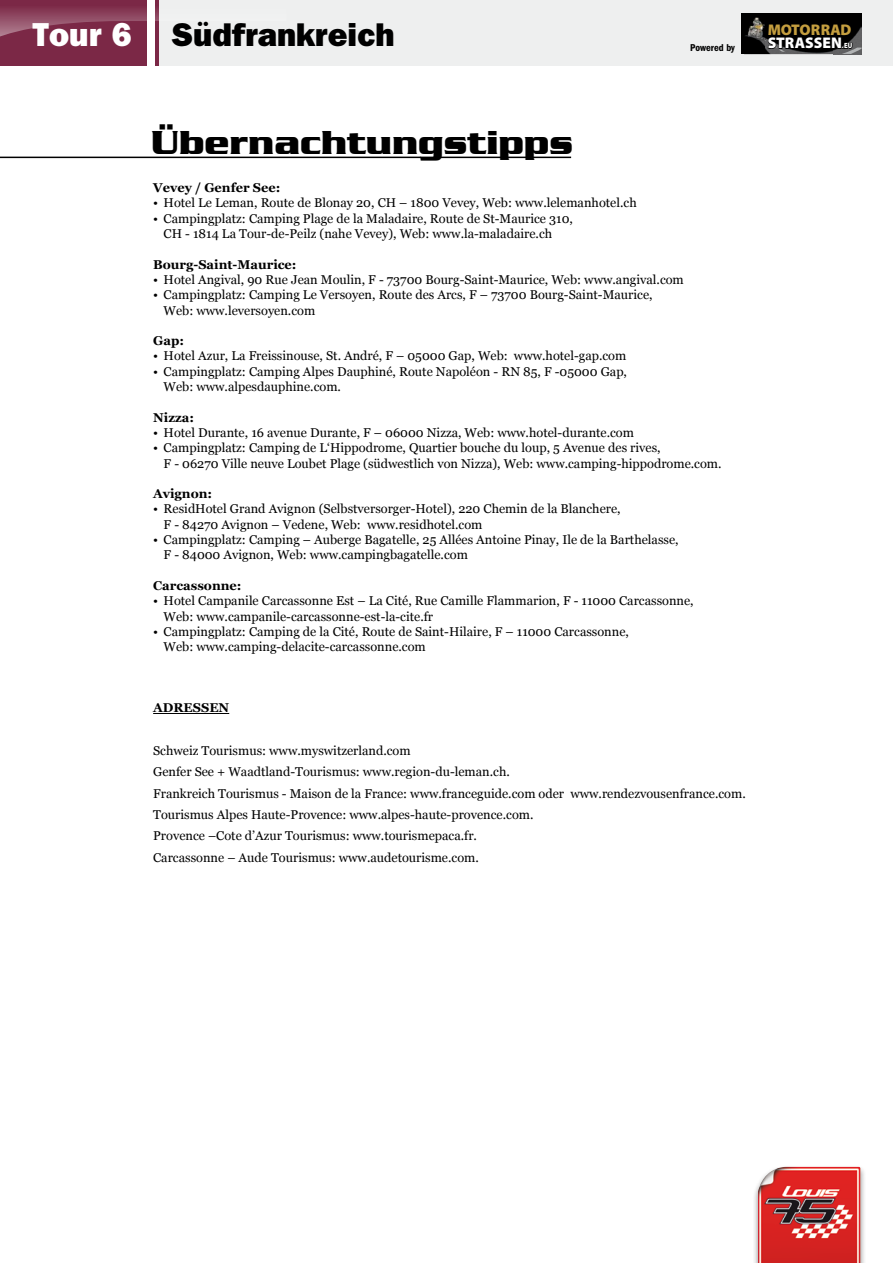
<style>
.page{position:relative;width:893px;height:1263px;background:#fff}
.page>*{position:absolute;margin:0;border:0;box-sizing:border-box;transform-origin:0 0}
.t1{font:700 34.5px "Serpentine D";color:#000}
.t2{font:800 33px "Franklin Gothic";color:#000}
.t3{font:900 15.45px "Myriad Pro";letter-spacing:-.015em;color:#c49e3f}
.t4{font:900 15.45px "Myriad Pro";letter-spacing:.005em;color:#fff}
.t5{font:12.75px/15.3px "Georgia";color:#000}
.t6{font:700 12.75px "Georgia";color:#000}
.t7{font:600 condensed 10.35px "Franklin Gothic";color:#000}
.t8{font:900 7.5px "Myriad Pro";color:#fff;scale:.86 1}
.s1{font-size:33.3px;color:#fff}
.s2{font-size:6.6px}
</style>
<div class="page">
<div style="left:0;top:0;width:893px;height:66px;background:#eeefef"></div>
<hr style="left:153px;top:713px;width:76px;height:1px;background:#000">
<hr style="left:0;top:157px;width:571px;height:1px;background:#000">
<svg style="left:0;top:0;width:159px;height:66px;background:#80314d"></svg>
<div style="left:147px;top:0;width:7px;height:65px;background:#fff"></div>
<div style="left:741px;top:13px;width:121px;height:41px;background:#000"></div>
<svg style="left:747px;top:17px;width:115px;height:37px"></svg>
<div style="left:752px;top:1164px;width:114px;height:99px;background:#000;opacity:.4"></div>
<img style="left:758px;top:1167px;width:102px;height:96px">
<h2 class="t2" style="left:32px;top:15px;width:363px"><span class="s1">Tour 6</span> Südfrankreich</h2>
<p class="t3" style="left:768px;top:21px;width:85px">MOTORRAD</p>
<p class="t4" style="left:768px;top:34px;width:76px">STRASSEN</p>
<p class="t8" style="left:842px;top:42px;width:14px"><span class="s2">.</span>EU</p>
<p class="t7" style="left:690px;top:42px;width:46px">Powered by</p>
<h1 class="t1" style="left:151px;top:124px;width:423px">Übernachtungstipps</h1>
<p class="t6" style="left:153px;top:179px;width:129px">Vevey / Genfer See:</p>
<p class="t5" style="left:153px;top:196px;width:485px">• Hotel Le Leman, Route de Blonay 20, CH – 1800 Vevey, Web: www.lelemanhotel.ch</p>
<p class="t5" style="left:164px;top:211px;width:411px;text-indent:-11px">• Campingplatz: Camping Plage de la Maladaire, Route de St-Maurice 310,<br>CH - 1814 La Tour-de-Peilz (nahe Vevey), Web: www.la-maladaire.ch</p>
<p class="t6" style="left:153px;top:256px;width:145px">Bourg-Saint-Maurice:</p>
<p class="t5" style="left:153px;top:272px;width:532px">• Hotel Angival, 90 Rue Jean Moulin, F - 73700 Bourg-Saint-Maurice, Web: www.angival.com</p>
<p class="t5" style="left:164px;top:287px;width:490px;text-indent:-11px">• Campingplatz: Camping Le Versoyen, Route des Arcs, F – 73700 Bourg-Saint-Maurice,<br>Web: www.leversoyen.com</p>
<p class="t6" style="left:153px;top:332px;width:32px">Gap:</p>
<p class="t5" style="left:153px;top:349px;width:475px">• Hotel Azur, La Freissinouse, St. André, F – 05000 Gap, Web: www.hotel-gap.com</p>
<p class="t5" style="left:164px;top:364px;width:465px;text-indent:-11px">• Campingplatz: Camping Alpes Dauphiné, Route Napoléon - RN 85, F -05000 Gap,<br>Web: www.alpesdauphine.com.</p>
<p class="t6" style="left:153px;top:409px;width:42px">Nizza:</p>
<p class="t5" style="left:153px;top:425px;width:482px">• Hotel Durante, 16 avenue Durante, F – 06000 Nizza, Web: www.hotel-durante.com</p>
<p class="t5" style="left:164px;top:440px;width:559px;text-indent:-11px">• Campingplatz: Camping de L‘Hippodrome, Quartier bouche du loup, 5 Avenue des rives,<br>F - 06270 Ville neuve Loubet Plage (südwestlich von Nizza), Web: www.camping-hippodrome.com.</p>
<p class="t6" style="left:153px;top:485px;width:61px">Avignon:</p>
<p class="t5" style="left:164px;top:502px;width:459px;text-indent:-11px">• ResidHotel Grand Avignon (Selbstversorger-Hotel), 220 Chemin de la Blanchere,<br>F - 84270 Avignon – Vedene, Web: www.residhotel.com</p>
<p class="t5" style="left:164px;top:532px;width:516px;text-indent:-11px">• Campingplatz: Camping – Auberge Bagatelle, 25 Allées Antoine Pinay, Ile de la Barthelasse,<br>F - 84000 Avignon, Web: www.campingbagatelle.com</p>
<p class="t6" style="left:153px;top:577px;width:90px">Carcassonne:</p>
<p class="t5" style="left:164px;top:593px;width:532px;text-indent:-11px">• Hotel Campanile Carcassonne Est – La Cité, Rue Camille Flammarion, F - 11000 Carcassonne,<br>Web: www.campanile-carcassonne-est-la-cite.fr</p>
<p class="t5" style="left:164px;top:624px;width:467px;text-indent:-11px">• Campingplatz: Camping de la Cité, Route de Saint-Hilaire, F – 11000 Carcassonne,<br>Web: www.camping-delacite-carcassonne.com</p>
<p class="t6" style="left:153px;top:700px;width:78px">ADRESSEN</p>
<p class="t5" style="left:153px;top:740px;width:594px;line-height:21.3px">Schweiz Tourismus: www.myswitzerland.com<br>Genfer See + Waadtland-Tourismus: www.region-du-leman.ch.<br>Frankreich Tourismus - Maison de la France: www.franceguide.com oder www.rendezvousenfrance.com.<br>Tourismus Alpes Haute-Provence: www.alpes-haute-provence.com.<br>Provence –Cote d’Azur Tourismus: www.tourismepaca.fr.<br>Carcassonne – Aude Tourismus: www.audetourisme.com.</p>
</div>
